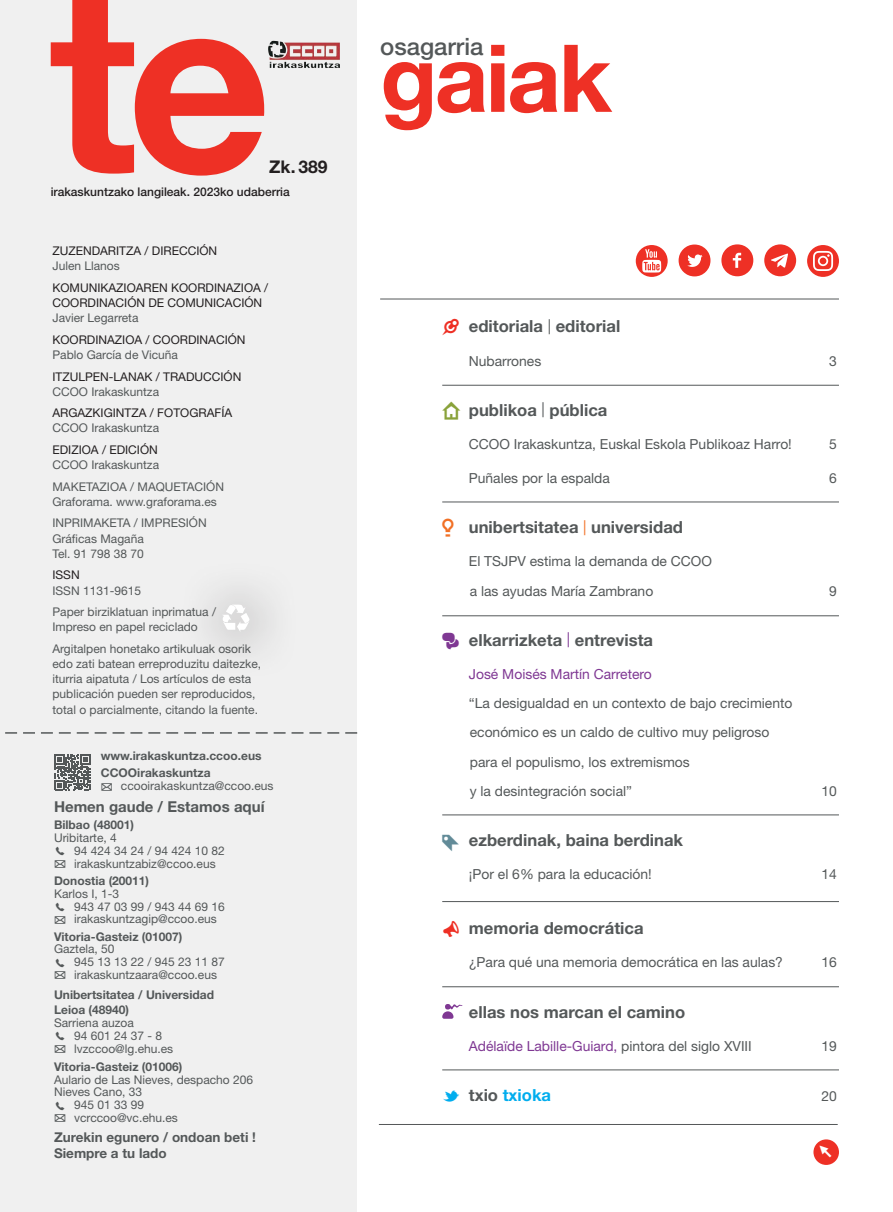
<style>
.page{position:relative;width:893px;height:1212px;background:#fff}
.page>*{position:absolute;margin:0;border:0;box-sizing:border-box;transform-origin:0 0}
.t1{font:700 93.75px "Helvetica Neue LT Std";letter-spacing:-.03em;color:#ee3025}
.t2{font:500 23.85px "Helvetica Neue LT Std";color:#545859}
.t3{font:700 17.55px "Helvetica Neue LT Std";color:#231f20}
.t4{font:700 16.65px "Helvetica Neue LT Std";color:#545859}
.t5{font:700 16.65px "Helvetica Neue LT Std";color:#00adee}
.t6{font:700 15px "Helvetica Neue LT Std";color:#545859}
.t7{font:13.8px/29.1px "Helvetica Neue LT Std";color:#545859}
.t8{font:13.8px "Helvetica Neue LT Std";color:#7f3893}
.t9{font:700 13.5px/15.9px "Helvetica Neue LT Std";color:#545859}
.t10{font:12px/15.1px "Helvetica Neue LT Std";color:#545859}
.t11{font:12px/15.1px "Helvetica Neue LT Std";color:#231f20}
.t12{font:700 12px "Helvetica Neue LT Std";color:#545859}
.t13{font:500 12px "Helvetica Neue LT Std";color:#231f20}
.t14{font:11.85px "Iconic Fill";color:#fff}
.s1{font-family:"Iconic Fill";font-weight:400;font-size:16.5px;color:#ee3025}
.s2{font-weight:400;font-size:15px}
.s3{font-family:"Iconic Fill";font-weight:400;font-size:18px;color:#89a23a}
.s4{font-family:"Iconic Fill";font-weight:400;font-size:18px;color:#f17025}
.s5{font-weight:400;font-size:15px;color:#f27024}
.s6{font-family:"Iconic Fill";font-weight:400;font-size:16.5px;color:#7f3893}
.s7{font-weight:400;font-size:15px;color:#7f3893}
.s8{color:#545859}
</style>
<div class="page">
<div style="left:0;top:0;width:357px;height:1212px;background:#f0f0f0"></div>
<svg style="left:51px;top:0;width:231px;height:176px"></svg>
<div style="left:182px;top:563px;width:114px;height:115px;background:#ececec"></div>
<svg style="left:222px;top:605px;width:28px;height:27px"></svg>
<svg style="left:5px;top:732px;width:352px;height:2px"></svg>
<div style="left:813px;top:1139px;width:26px;height:26px;background:#ee3025;border-radius:50%"></div>
<svg style="left:442px;top:1004px;width:21px;height:15px"></svg>
<hr style="left:442px;top:385px;width:397px;height:1px;background:#545859">
<hr style="left:442px;top:502px;width:397px;height:1px;background:#545859">
<hr style="left:442px;top:615px;width:397px;height:1px;background:#545859">
<hr style="left:442px;top:814px;width:397px;height:1px;background:#545859">
<hr style="left:442px;top:986px;width:397px;height:1px;background:#545859">
<hr style="left:442px;top:901px;width:397px;height:1px;background:#545859">
<hr style="left:442px;top:1069px;width:397px;height:1px;background:#545859">
<hr style="left:380px;top:299px;width:459px;height:1px;background:#545859">
<hr style="left:379px;top:1124px;width:459px;height:1px;background:#545859">
<svg style="left:721px;top:244px;width:32px;height:32px"></svg>
<svg style="left:679px;top:245px;width:31px;height:31px"></svg>
<svg style="left:636px;top:245px;width:32px;height:32px"></svg>
<svg style="left:54px;top:754px;width:36px;height:36px"></svg>
<svg style="left:807px;top:245px;width:32px;height:32px"></svg>
<svg style="left:764px;top:244px;width:32px;height:32px"></svg>
<p class="t3" style="left:269px;top:156px;width:60px">Zk. 389</p>
<p class="t13" style="left:51px;top:185px;width:241px">irakaskuntzako langileak. 2023ko udaberria</p>
<p class="t11" style="left:52px;top:243px;width:166px">ZUZENDARITZA / DIRECCIÓN</p>
<p class="t10" style="left:52px;top:258px;width:69px">Julen Llanos</p>
<p class="t11" style="left:52px;top:280px;width:217px">KOMUNIKAZIOAREN KOORDINAZIOA /<br>COORDINACIÓN DE COMUNICACIÓN</p>
<p class="t10" style="left:52px;top:310px;width:88px">Javier Legarreta</p>
<p class="t11" style="left:52px;top:332px;width:195px">KOORDINAZIOA / COORDINACIÓN</p>
<p class="t10" style="left:52px;top:347px;width:127px">Pablo García de Vicuña</p>
<p class="t11" style="left:52px;top:369px;width:190px">ITZULPEN-LANAK / TRADUCCIÓN</p>
<p class="t10" style="left:52px;top:384px;width:108px">CCOO Irakaskuntza</p>
<p class="t11" style="left:52px;top:405px;width:181px">ARGAZKIGINTZA / FOTOGRAFÍA</p>
<p class="t10" style="left:52px;top:420px;width:108px">CCOO Irakaskuntza</p>
<p class="t11" style="left:52px;top:442px;width:107px">EDIZIOA / EDICIÓN</p>
<p class="t10" style="left:52px;top:457px;width:108px">CCOO Irakaskuntza</p>
<p class="t10" style="left:52px;top:479px;width:173px">MAKETAZIOA / MAQUETACIÓN</p>
<p class="t10" style="left:52px;top:494px;width:166px">Graforama. www.graforama.es</p>
<p class="t10" style="left:52px;top:515px;width:156px">INPRIMAKETA / IMPRESIÓN</p>
<p class="t10" style="left:52px;top:531px;width:93px">Gráficas Magaña</p>
<p class="t10" style="left:52px;top:546px;width:93px">Tel. 91 798 38 70</p>
<p class="t11" style="left:52px;top:567px;width:29px">ISSN</p>
<p class="t10" style="left:52px;top:582px;width:90px">ISSN 1131-9615</p>
<p class="t10" style="left:52px;top:604px;width:165px">Paper birziklatuan inprimatua /<br>Impreso en papel reciclado</p>
<p class="t10" style="left:52px;top:641px;width:210px">Argitalpen honetako artikuluak osorik edo zati batean erreproduzitu daitezke, iturria aipatuta / Los artículos de esta publicación pueden ser reproducidos, total o parcialmente, citando la fuente.</p>
<p class="t12" style="left:101px;top:748px;width:162px">www.irakaskuntza.ccoo.eus</p>
<p class="t12" style="left:101px;top:766px;width:111px">CCOOirakaskuntza</p>
<p class="t10" style="left:121px;top:778px;width:154px">ccooirakaskuntza@ccoo.eus</p>
<p class="t6" style="left:54px;top:797px;width:212px">Hemen gaude / Estamos aquí</p>
<p class="t12" style="left:54px;top:817px;width:81px">Bilbao (48001)</p>
<p class="t10" style="left:54px;top:830px;width:64px">Uribitarte, 4</p>
<p class="t10" style="left:74px;top:843px;width:152px">94 424 34 24 / 94 424 10 82</p>
<p class="t10" style="left:74px;top:856px;width:143px">irakaskuntzabiz@ccoo.eus</p>
<p class="t12" style="left:54px;top:873px;width:97px">Donostia (20011)</p>
<p class="t10" style="left:54px;top:886px;width:67px">Karlos I, 1-3</p>
<p class="t10" style="left:74px;top:898px;width:152px">943 47 03 99 / 943 44 69 16</p>
<p class="t10" style="left:74px;top:911px;width:144px">irakaskuntzagip@ccoo.eus</p>
<p class="t12" style="left:54px;top:929px;width:130px">Vitoria-Gasteiz (01007)</p>
<p class="t10" style="left:54px;top:941px;width:62px">Gaztela, 50</p>
<p class="t10" style="left:74px;top:954px;width:152px">945 13 13 22 / 945 23 11 87</p>
<p class="t10" style="left:74px;top:967px;width:144px">irakaskuntzaara@ccoo.eus</p>
<p class="t12" style="left:54px;top:987px;width:161px">Unibertsitatea / Universidad</p>
<p class="t12" style="left:54px;top:1002px;width:77px">Leioa (48940)</p>
<p class="t10" style="left:54px;top:1015px;width:81px">Sarriena auzoa</p>
<p class="t10" style="left:74px;top:1028px;width:90px">94 601 24 37 - 8</p>
<p class="t10" style="left:74px;top:1041px;width:101px">lvzccoo@lg.ehu.es</p>
<p class="t12" style="left:54px;top:1059px;width:130px">Vitoria-Gasteiz (01006)</p>
<p class="t10" style="left:54px;top:1071px;width:201px">Aulario de Las Nieves, despacho 206</p>
<p class="t10" style="left:54px;top:1084px;width:90px">Nieves Cano, 33</p>
<p class="t10" style="left:74px;top:1097px;width:72px">945 01 33 99</p>
<p class="t10" style="left:74px;top:1110px;width:105px">vcrccoo@vc.ehu.es</p>
<p class="t9" style="left:54px;top:1129px;width:204px">Zurekin egunero / ondoan beti !<br>Siempre a tu lado</p>
<p class="t2" style="left:380px;top:32px;width:105px">osagarria</p>
<p class="t1" style="left:380px;top:20px;width:233px">gaiak</p>
<p class="t4" style="left:442px;top:316px;width:180px"><span class="s1">Å</span> editoriala <span class="s2">|</span> editorial</p>
<p class="t7" style="left:469px;top:346px;width:74px">Nubarrones</p>
<p class="t7" style="left:829px;top:346px;width:9px">3</p>
<p class="t4" style="left:442px;top:400px;width:167px"><span class="s3">*</span> publikoa <span class="s2">|</span> pública</p>
<p class="t7" style="left:469px;top:430px;width:324px">CCOO Irakaskuntza, Euskal Eskola Publikoaz Harro!</p>
<p class="t7" style="left:829px;top:430px;width:9px">5</p>
<p class="t7" style="left:469px;top:463px;width:143px">Puñales por la espalda</p>
<p class="t7" style="left:829px;top:463px;width:9px">6</p>
<p class="t4" style="left:442px;top:517px;width:242px"><span class="s4">Á</span> unibertsitatea <span class="s5">|</span> universidad</p>
<p class="t7" style="left:469px;top:547px;width:245px">El TSJPV estima la demanda de CCOO a las ayudas María Zambrano</p>
<p class="t7" style="left:829px;top:576px;width:9px">9</p>
<p class="t4" style="left:442px;top:630px;width:212px"><span class="s6">H</span> elkarrizketa <span class="s7">|</span> entrevista</p>
<p class="t8" style="left:469px;top:666px;width:184px">José Moisés Martín Carretero</p>
<p class="t7" style="left:469px;top:689px;width:325px">“La desigualdad en un contexto de bajo crecimiento económico es un caldo de cultivo muy peligroso para el populismo, los extremismos<br>y la desintegración social”</p>
<p class="t7" style="left:821px;top:776px;width:17px">10</p>
<p class="t4" style="left:442px;top:830px;width:242px"><sub>h</sub> ezberdinak, baina berdinak</p>
<p class="t7" style="left:469px;top:860px;width:184px">¡Por el 6% para la educación!</p>
<p class="t7" style="left:821px;top:860px;width:17px">14</p>
<p class="t4" style="left:469px;top:918px;width:176px">memoria democrática</p>
<p class="t7" style="left:469px;top:948px;width:316px">¿Para qué una memoria democrática en las aulas?</p>
<p class="t7" style="left:821px;top:948px;width:17px">16</p>
<p class="t4" style="left:469px;top:1001px;width:218px">ellas nos marcan el camino</p>
<p class="t8" style="left:469px;top:1038px;width:284px">Adélaïde Labille-Guiard, <span class="s8">pintora del siglo XVIII</span></p>
<p class="t7" style="left:821px;top:1031px;width:17px">19</p>
<p class="t5" style="left:469px;top:1085px;width:84px"><span class="s8">txio</span> txioka</p>
<p class="t7" style="left:821px;top:1082px;width:17px">20</p>
<p class="t14" style="left:819px;top:1145px;width:14px">µ</p>
</div>
